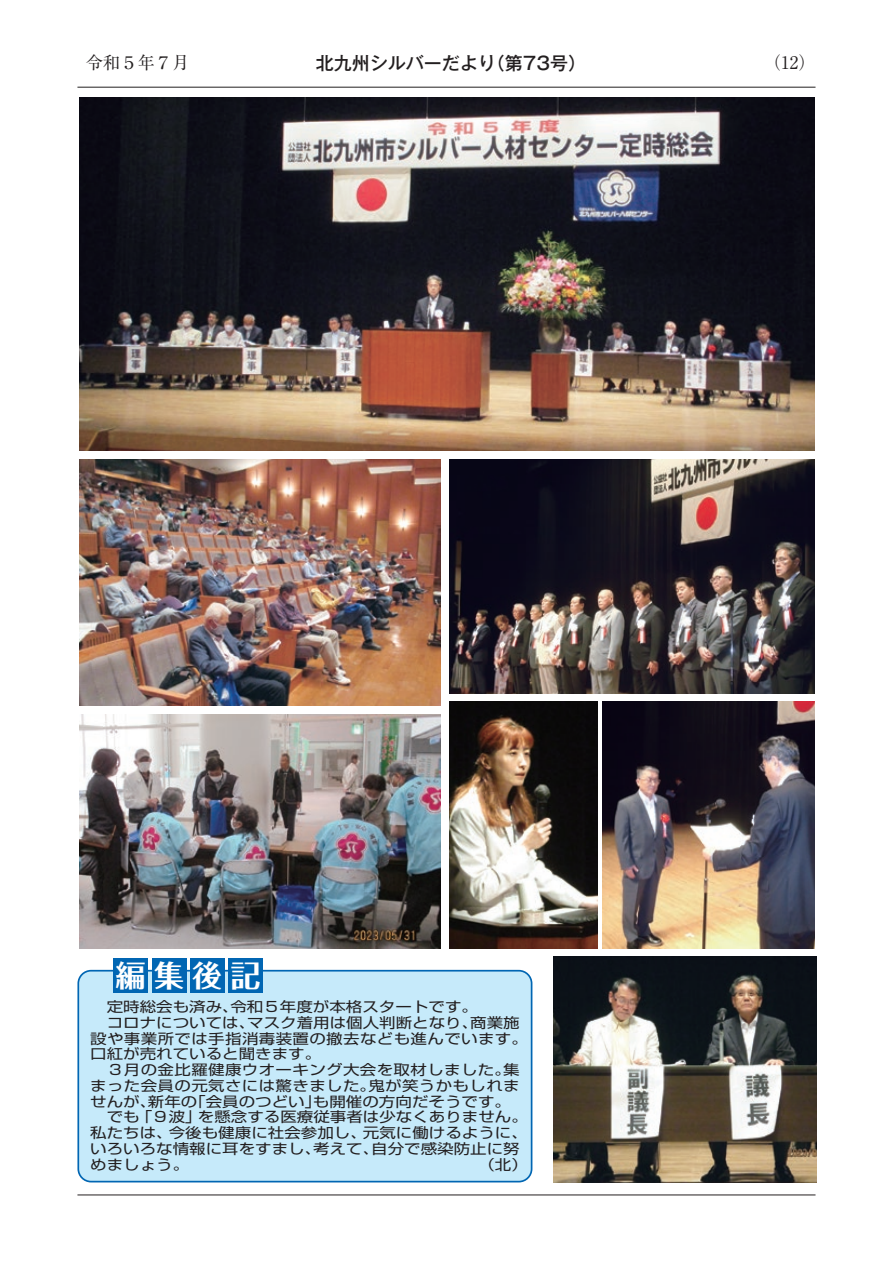
<style>
.page{position:relative;width:893px;height:1263px;background:#fff}
.page>*{position:absolute;margin:0;border:0;box-sizing:border-box;transform-origin:0 0}
.t1{font:700 30px "Folk Pro";color:#fff}
.t2{font:500 18px "Gothic MB101 Pro";color:#231f20}
.t3{font:17.25px "Ryumin Pro";color:#231f20}
.t4{font:14.1px "Shin Go Pro";color:#231f20;scale:1.18 1}
.t5{font:14.1px/15.8px "Shin Go Pro";letter-spacing:.02em;color:#231f20;scale:1.18 1}
</style>
<div class="page">
<hr style="left:77px;top:87px;width:738px;height:1px;background:#231f20">
<hr style="left:77px;top:1194px;width:738px;height:1px;background:#231f20">
<div style="left:78px;top:971px;width:454px;height:210px;background:#c6eafa;border-radius:13px"></div>
<div style="left:77px;top:970px;width:455px;height:212px;border:2px solid #0166b3;border-radius:13px"></div>
<div style="left:114px;top:959px;width:34px;height:34px;background:#0166b3"></div>
<div style="left:152px;top:959px;width:34px;height:34px;background:#0166b3"></div>
<div style="left:190px;top:959px;width:34px;height:34px;background:#0166b3"></div>
<div style="left:229px;top:959px;width:34px;height:34px;background:#0166b3"></div>
<img style="left:79px;top:98px;width:736px;height:353px">
<img style="left:449px;top:459px;width:366px;height:234px">
<img style="left:602px;top:702px;width:213px;height:246px">
<img style="left:449px;top:702px;width:149px;height:246px">
<img style="left:553px;top:957px;width:264px;height:225px">
<img style="left:79px;top:459px;width:362px;height:247px">
<img style="left:79px;top:714px;width:362px;height:234px">
<p class="t3" style="left:86px;top:49px;width:105px">令和５年７月</p>
<p class="t2" style="left:487px;top:48px;width:101px">（第73号(</p>
<p class="t2" style="left:316px;top:48px;width:181px">北九州シルバーだより</p>
<p class="t3" style="left:764px;top:49px;width:53px">)12(</p>
<h1 class="t1" style="left:116px;top:950px;width:146px">編集後記</h1>
<p class="t4" style="left:230px;top:995px;width:211px">令和５年度が本格スタートです。</p>
<p class="t4" style="left:90px;top:995px;width:127px">　定時総会も済み、</p>
<p class="t4" style="left:247px;top:1011px;width:197px">マスク着用は個人判断となり、</p>
<p class="t4" style="left:470px;top:1011px;width:43px">商業施</p>
<p class="t4" style="left:90px;top:1011px;width:141px">　コロナについては、</p>
<p class="t5" style="left:90px;top:1029px;width:372px">設や事業所では手指消毒装置の撤去なども進んでいます。</p>
<p class="t4" style="left:90px;top:1042px;width:197px">口紅が売れていると聞きます。</p>
<p class="t4" style="left:503px;top:1058px;width:15px">集</p>
<p class="t5" style="left:368px;top:1060px;width:130px;text-indent:-278px">　３月の金比羅健康ウオーキング大会を取材しました。鬼が笑うかもしれま</p>
<p class="t5" style="left:313px;top:1076px;width:169px;text-indent:-223px">まった会員の元気さには驚きました。<br>も開催の方向だそうです。</p>
<p class="t4" style="left:189px;top:1090px;width:113px">「会員のつどい」</p>
<p class="t4" style="left:90px;top:1090px;width:57px">せんが、</p>
<p class="t4" style="left:148px;top:1090px;width:43px">新年の</p>
<p class="t4" style="left:136px;top:1105px;width:57px">「９波」</p>
<p class="t4" style="left:198px;top:1105px;width:281px">を懸念する医療従事者は少なくありません。</p>
<p class="t4" style="left:90px;top:1105px;width:43px">　でも</p>
<p class="t4" style="left:169px;top:1121px;width:169px">今後も健康に社会参加し、</p>
<p class="t4" style="left:363px;top:1121px;width:141px">元気に働けるように、</p>
<p class="t4" style="left:90px;top:1121px;width:71px">私たちは、</p>
<p class="t4" style="left:371px;top:1137px;width:127px">自分で感染防止に努</p>
<p class="t4" style="left:313px;top:1137px;width:57px">考えて、</p>
<p class="t4" style="left:90px;top:1137px;width:197px">いろいろな情報に耳をすまし、</p>
<p class="t4" style="left:90px;top:1153px;width:85px">めましょう。</p>
<p class="t4" style="left:478px;top:1153px;width:43px">（北(</p>
</div>
